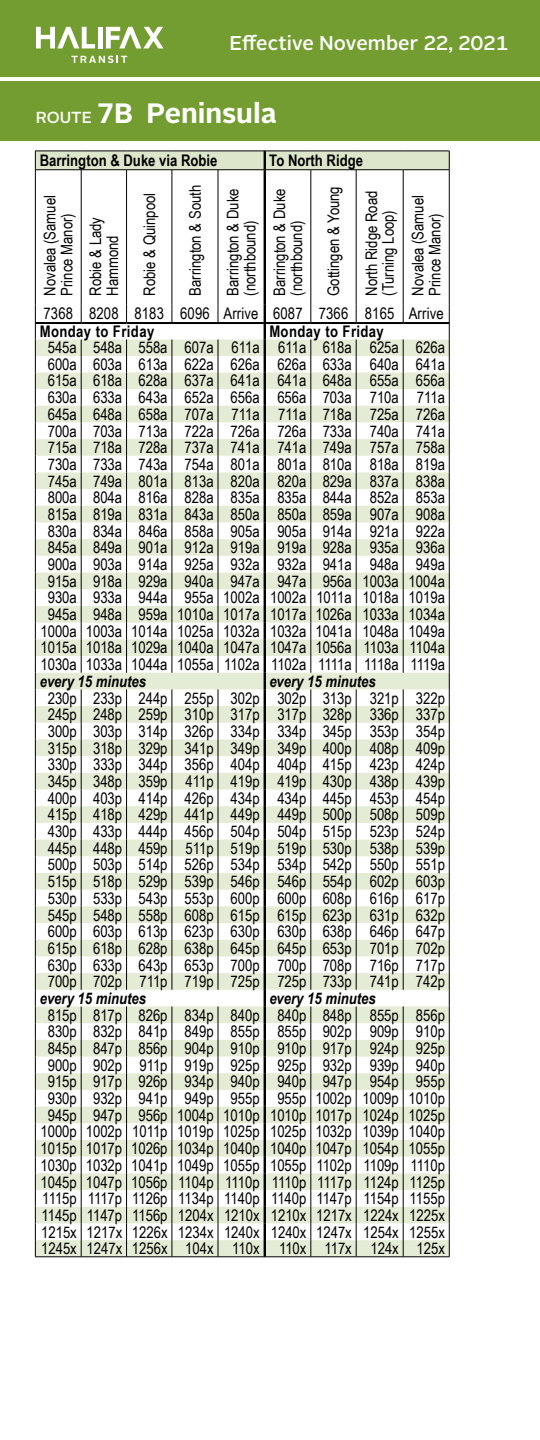
<style>
.page{position:relative;width:540px;height:1440px;background:#fff}
.page>*{position:absolute;margin:0;border:0;box-sizing:border-box;transform-origin:0 0}
.t1{font:700 28px "Alright Sans";color:#fff}
.t2{font:500 20px "Alright Sans";letter-spacing:.005em;color:#fff}
.t3{font:16px/16.6px "Arial Narrow";color:#000}
.t4{font:italic 700 16px "Arial Narrow";color:#000}
.t5{font:700 16px "Arial Narrow";color:#000}
.t6{font:700 16px "Arial Narrow";letter-spacing:.025em;color:#000}
.s1{font-weight:500;font-size:16px}
</style>
<div class="page">
<div style="left:0;top:0;width:540px;height:140px;background:#739d30"></div>
<div style="left:35px;top:151px;width:229px;height:19px;background:#dde6cb"></div>
<svg style="left:36px;top:340px;width:228px;height:916px;fill:#eaf0de"></svg>
<hr style="left:35px;top:151px;width:46px;height:1px;background:#000">
<svg style="left:35px;top:151px;width:1px;height:18px"></svg>
<hr style="left:81px;top:151px;width:46px;height:1px;background:#000">
<hr style="left:127px;top:151px;width:45px;height:1px;background:#000">
<hr style="left:172px;top:151px;width:46px;height:1px;background:#000">
<hr style="left:218px;top:151px;width:46px;height:1px;background:#000">
<hr style="left:35px;top:169px;width:46px;height:1px;background:#000">
<hr style="left:35px;top:170px;width:1px;height:135px;background:#000">
<hr style="left:81px;top:169px;width:46px;height:1px;background:#000">
<hr style="left:81px;top:170px;width:1px;height:135px;background:#000">
<hr style="left:127px;top:169px;width:45px;height:1px;background:#000">
<hr style="left:126px;top:170px;width:1px;height:135px;background:#000">
<hr style="left:172px;top:169px;width:46px;height:1px;background:#000">
<hr style="left:172px;top:170px;width:1px;height:135px;background:#000">
<hr style="left:218px;top:169px;width:46px;height:1px;background:#000">
<hr style="left:218px;top:170px;width:1px;height:135px;background:#000">
<svg style="left:81px;top:305px;width:1px;height:17px"></svg>
<svg style="left:126px;top:305px;width:1px;height:17px"></svg>
<svg style="left:172px;top:305px;width:1px;height:17px"></svg>
<svg style="left:218px;top:305px;width:1px;height:17px"></svg>
<hr style="left:35px;top:1256px;width:46px;height:1px;background:#000">
<hr style="left:81px;top:1256px;width:46px;height:1px;background:#000">
<hr style="left:127px;top:1256px;width:45px;height:1px;background:#000">
<hr style="left:172px;top:1256px;width:46px;height:1px;background:#000">
<hr style="left:218px;top:1256px;width:46px;height:1px;background:#000">
<svg style="left:81px;top:689px;width:1px;height:301px"></svg>
<svg style="left:126px;top:689px;width:1px;height:301px"></svg>
<svg style="left:172px;top:689px;width:1px;height:301px"></svg>
<svg style="left:218px;top:689px;width:1px;height:301px"></svg>
<svg style="left:81px;top:1006px;width:1px;height:251px"></svg>
<svg style="left:126px;top:1006px;width:1px;height:251px"></svg>
<svg style="left:172px;top:1006px;width:1px;height:251px"></svg>
<svg style="left:218px;top:1006px;width:1px;height:251px"></svg>
<svg style="left:81px;top:340px;width:1px;height:333px"></svg>
<svg style="left:126px;top:340px;width:1px;height:333px"></svg>
<svg style="left:218px;top:340px;width:1px;height:333px"></svg>
<svg style="left:172px;top:340px;width:1px;height:333px"></svg>
<svg style="left:35px;top:305px;width:1px;height:952px"></svg>
<hr style="left:36px;top:322px;width:45px;height:2px;background:#000">
<hr style="left:81px;top:322px;width:46px;height:2px;background:#000">
<hr style="left:127px;top:322px;width:45px;height:2px;background:#000">
<hr style="left:172px;top:322px;width:46px;height:2px;background:#000">
<hr style="left:218px;top:322px;width:46px;height:2px;background:#000">
<div style="left:265px;top:151px;width:184px;height:19px;background:#dde6cb"></div>
<svg style="left:266px;top:340px;width:183px;height:916px;fill:#e7eeda"></svg>
<hr style="left:264px;top:151px;width:47px;height:1px;background:#000">
<hr style="left:311px;top:151px;width:45px;height:1px;background:#000">
<hr style="left:356px;top:151px;width:47px;height:1px;background:#000">
<hr style="left:403px;top:151px;width:47px;height:1px;background:#000">
<svg style="left:449px;top:151px;width:1px;height:18px"></svg>
<hr style="left:266px;top:169px;width:45px;height:1px;background:#000">
<hr style="left:311px;top:169px;width:45px;height:1px;background:#000">
<hr style="left:310px;top:170px;width:1px;height:135px;background:#000">
<hr style="left:356px;top:169px;width:47px;height:1px;background:#000">
<hr style="left:356px;top:170px;width:1px;height:135px;background:#000">
<hr style="left:403px;top:169px;width:47px;height:1px;background:#000">
<hr style="left:403px;top:170px;width:1px;height:135px;background:#000">
<hr style="left:449px;top:170px;width:1px;height:135px;background:#000">
<svg style="left:310px;top:305px;width:1px;height:17px"></svg>
<svg style="left:356px;top:305px;width:1px;height:17px"></svg>
<svg style="left:403px;top:305px;width:1px;height:17px"></svg>
<svg style="left:310px;top:689px;width:1px;height:301px"></svg>
<svg style="left:356px;top:689px;width:1px;height:301px"></svg>
<svg style="left:403px;top:689px;width:1px;height:301px"></svg>
<svg style="left:310px;top:1006px;width:1px;height:250px"></svg>
<svg style="left:356px;top:1006px;width:1px;height:250px"></svg>
<svg style="left:403px;top:1006px;width:1px;height:250px"></svg>
<hr style="left:264px;top:1256px;width:47px;height:1px;background:#000">
<hr style="left:311px;top:1256px;width:45px;height:1px;background:#000">
<hr style="left:356px;top:1256px;width:47px;height:1px;background:#000">
<hr style="left:403px;top:1256px;width:47px;height:1px;background:#000">
<svg style="left:310px;top:340px;width:1px;height:333px"></svg>
<svg style="left:356px;top:340px;width:1px;height:333px"></svg>
<svg style="left:449px;top:305px;width:1px;height:952px"></svg>
<svg style="left:403px;top:340px;width:1px;height:333px"></svg>
<svg style="left:264px;top:151px;width:2px;height:19px"></svg>
<hr style="left:264px;top:170px;width:2px;height:135px;background:#000">
<hr style="left:264px;top:322px;width:47px;height:2px;background:#000">
<hr style="left:311px;top:322px;width:45px;height:2px;background:#000">
<hr style="left:356px;top:322px;width:47px;height:2px;background:#000">
<hr style="left:403px;top:322px;width:46px;height:2px;background:#000">
<hr style="left:264px;top:305px;width:2px;height:952px;background:#000">
<div style="left:98px;top:27px;width:5px;height:21px;background:#fff"></div>
<svg style="left:106px;top:27px;width:57px;height:21px"></svg>
<svg style="left:36px;top:27px;width:59px;height:21px"></svg>
<svg style="left:71px;top:56px;width:56px;height:7px"></svg>
<hr style="left:0;top:78px;width:540px;height:3px;background:#fff">
<p class="t2" style="left:230px;top:29px;width:280px">Effective November 22, 2021</p>
<h1 class="t1" style="left:36px;top:94px;width:242px"><span class="s1">ROUTE</span> 7B Peninsula</h1>
<p class="t5" style="left:40px;top:148px;width:179px">Barrington &amp; Duke via Robie</p>
<p class="t3" style="left:41px;top:296px;width:102px;rotate:-90deg">Novalea (Samuel<br>Prince Manor)</p>
<p class="t5" style="left:269px;top:148px;width:95px">To North Ridge</p>
<p class="t3" style="left:271px;top:296px;width:109px;rotate:-90deg">Barrington &amp; Duke (northbound)</p>
<p class="t3" style="left:325px;top:296px;width:111px;rotate:-90deg">Gottingen &amp; Young</p>
<p class="t3" style="left:362px;top:296px;width:107px;rotate:-90deg">North Ridge Road (Turning Loop)</p>
<p class="t3" style="left:409px;top:296px;width:102px;rotate:-90deg">Novalea (Samuel<br>Prince Manor)</p>
<p class="t3" style="left:273px;top:305px;width:172px">6087 7366 8165 Arrive</p>
<p class="t6" style="left:269px;top:319px;width:116px">Monday to Friday</p>
<p class="t3" style="left:270px;top:339px;width:176px;text-align:center">611a 618a 625a 626a<br>626a 633a 640a 641a<br>641a 648a 655a 656a<br>656a 703a 710a 711a<br>711a 718a 725a 726a<br>726a 733a 740a 741a<br>741a 749a 757a 758a<br>801a 810a 818a 819a<br>820a 829a 837a 838a<br>835a 844a 852a 853a<br>850a 859a 907a 908a<br>905a 914a 921a 922a<br>919a 928a 935a 936a<br>932a 941a 948a 949a<br>947a 956a 1003a 1004a<br>1002a 1011a 1018a 1019a<br>1017a 1026a 1033a 1034a<br>1032a 1041a 1048a 1049a<br>1047a 1056a 1103a 1104a<br>1102a 1111a 1118a 1119a</p>
<p class="t4" style="left:269px;top:669px;width:108px">every 15 minutes</p>
<p class="t3" style="left:277px;top:689px;width:169px;text-align:justify">302p 313p 321p 322p 317p 328p 336p 337p 334p 345p 353p 354p 349p 400p 408p 409p 404p 415p 423p 424p 419p 430p 438p 439p 434p 445p 453p 454p 449p 500p 508p 509p 504p 515p 523p 524p 519p 530p 538p 539p 534p 542p 550p 551p 546p 554p 602p 603p 600p 608p 616p 617p 615p 623p 631p 632p 630p 638p 646p 647p 645p 653p 701p 702p 700p 708p 716p 717p 725p 733p 741p 742p</p>
<p class="t4" style="left:269px;top:986px;width:108px">every 15 minutes</p>
<p class="t3" style="left:270px;top:1006px;width:176px;text-align:center">840p 848p 855p 856p<br>855p 902p 909p 910p<br>910p 917p 924p 925p<br>925p 932p 939p 940p<br>940p 947p 954p 955p<br>955p 1002p 1009p 1010p<br>1010p 1017p 1024p 1025p<br>1025p 1032p 1039p 1040p<br>1040p 1047p 1054p 1055p<br>1055p 1102p 1109p 1110p<br>1110p 1117p 1124p 1125p<br>1140p 1147p 1154p 1155p<br>1210x 1217x 1224x 1225x<br>1240x 1247x 1254x 1255x<br>110x 117x 124x 125x</p>
<p class="t3" style="left:141px;top:296px;width:104px;rotate:-90deg">Robie &amp; Quinpool</p>
<p class="t3" style="left:186px;top:296px;width:112px;rotate:-90deg">Barrington &amp; South</p>
<p class="t3" style="left:224px;top:296px;width:109px;rotate:-90deg">Barrington &amp; Duke (northbound)</p>
<p class="t3" style="left:43px;top:305px;width:217px">7368 8208 8183 6096 Arrive</p>
<p class="t6" style="left:40px;top:319px;width:116px">Monday to Friday</p>
<p class="t3" style="left:40px;top:339px;width:221px;text-align:center">545a 548a 558a 607a 611a<br>600a 603a 613a 622a 626a<br>615a 618a 628a 637a 641a<br>630a 633a 643a 652a 656a<br>645a 648a 658a 707a 711a<br>700a 703a 713a 722a 726a<br>715a 718a 728a 737a 741a<br>730a 733a 743a 754a 801a<br>745a 749a 801a 813a 820a<br>800a 804a 816a 828a 835a<br>815a 819a 831a 843a 850a<br>830a 834a 846a 858a 905a<br>845a 849a 901a 912a 919a<br>900a 903a 914a 925a 932a<br>915a 918a 929a 940a 947a<br>930a 933a 944a 955a 1002a<br>945a 948a 959a 1010a 1017a<br>1000a 1003a 1014a 1025a 1032a<br>1015a 1018a 1029a 1040a 1047a<br>1030a 1033a 1044a 1055a 1102a</p>
<p class="t4" style="left:40px;top:669px;width:108px">every 15 minutes</p>
<p class="t3" style="left:48px;top:689px;width:214px;text-align:justify">230p 233p 244p 255p 302p 245p 248p 259p 310p 317p 300p 303p 314p 326p 334p 315p 318p 329p 341p 349p 330p 333p 344p 356p 404p 345p 348p 359p 411p 419p 400p 403p 414p 426p 434p 415p 418p 429p 441p 449p 430p 433p 444p 456p 504p 445p 448p 459p 511p 519p 500p 503p 514p 526p 534p 515p 518p 529p 539p 546p 530p 533p 543p 553p 600p 545p 548p 558p 608p 615p 600p 603p 613p 623p 630p 615p 618p 628p 638p 645p 630p 633p 643p 653p 700p 700p 702p 711p 719p 725p</p>
<p class="t4" style="left:40px;top:986px;width:108px">every 15 minutes</p>
<p class="t3" style="left:40px;top:1006px;width:221px;text-align:center">815p 817p 826p 834p 840p<br>830p 832p 841p 849p 855p<br>845p 847p 856p 904p 910p<br>900p 902p 911p 919p 925p<br>915p 917p 926p 934p 940p<br>930p 932p 941p 949p 955p<br>945p 947p 956p 1004p 1010p<br>1000p 1002p 1011p 1019p 1025p<br>1015p 1017p 1026p 1034p 1040p<br>1030p 1032p 1041p 1049p 1055p<br>1045p 1047p 1056p 1104p 1110p<br>1115p 1117p 1126p 1134p 1140p<br>1145p 1147p 1156p 1204x 1210x<br>1215x 1217x 1226x 1234x 1240x<br>1245x 1247x 1256x 104x 110x</p>
<p class="t3" style="left:86px;top:296px;width:80px;rotate:-90deg">Robie &amp; Lady<br>Hammond</p>
</div>
